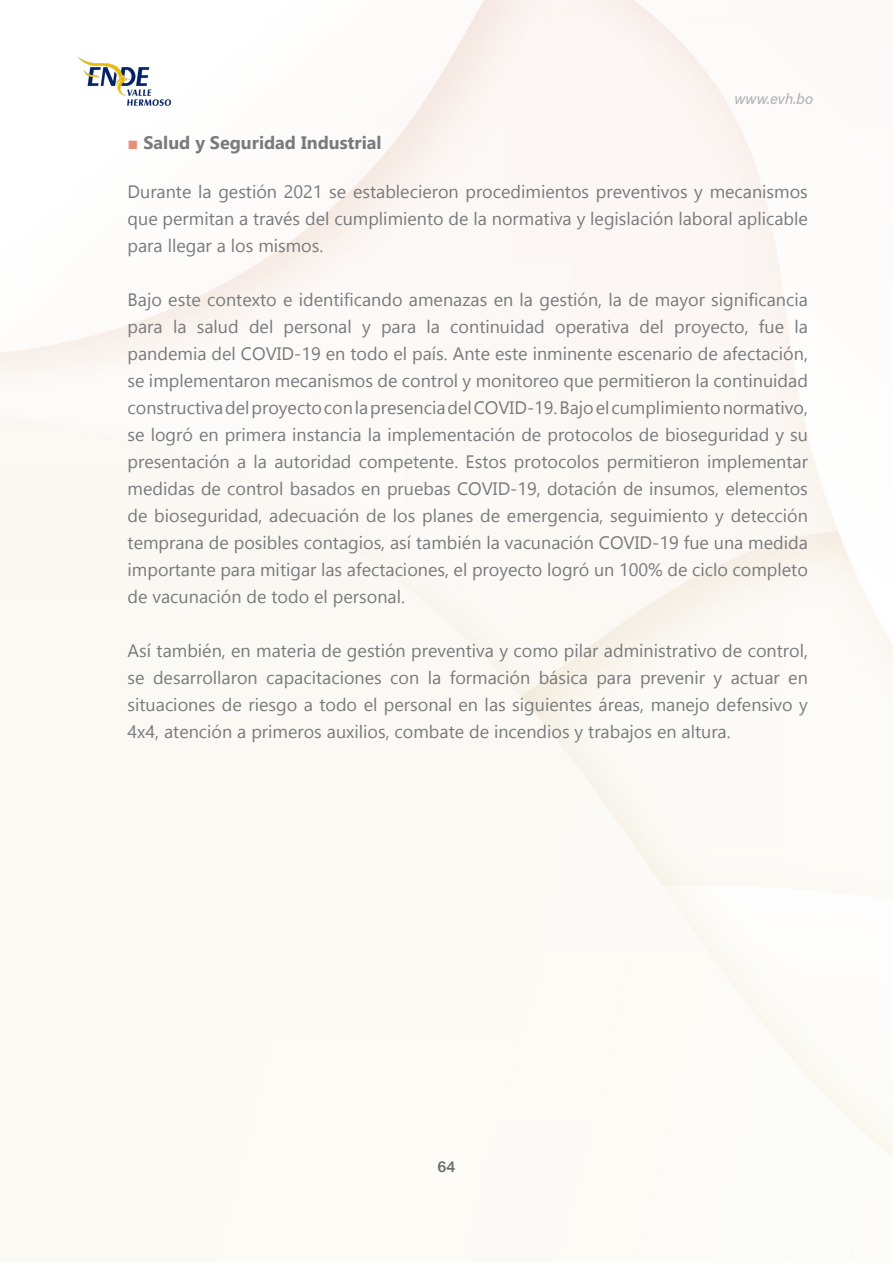
<style>
.page{position:relative;width:893px;height:1263px;background:#fff}
.page>*{position:absolute;margin:0;border:0;box-sizing:border-box;transform-origin:0 0}
.t1{font:18px/27px "Gadugi";color:#787a7d;text-align:justify}
.t2{font:700 18px "Gadugi";color:#787a7d}
.t3{font:15px "Acumin Variable Concept";letter-spacing:.005em;color:#b2b3b7}
.t4{font:15px "Arial Rounded MT Bold";color:#6c6d70}
.s1{font-family:"Arial";color:#e59177}
</style>
<div class="page">
<img style="left:79px;top:57px;width:93px;height:49px">
<p class="t3" style="left:734px;top:88px;width:80px">www.evh.bo</p>
<p class="t2" style="left:128px;top:132px;width:256px"><span class="s1">■</span> Salud y Seguridad Industrial</p>
<p class="t1" style="left:128px;top:178px;width:682px">Durante la gestión 2021 se establecieron procedimientos preventivos y mecanismos que permitan a través del cumplimiento de la normativa y legislación laboral aplicable para llegar a los mismos.</p>
<p class="t1" style="left:128px;top:286px;width:682px">Bajo este contexto e identificando amenazas en la gestión, la de mayor significancia para la salud del personal y para la continuidad operativa del proyecto, fue la pandemia del COVID-19 en todo el país. Ante este inminente escenario de afectación, se implementaron mecanismos de control y monitoreo que permitieron la continuidad constructiva del proyecto con la presencia del COVID-19. Bajo el cumplimiento normativo, se logró en primera instancia la implementación de protocolos de bioseguridad y su presentación a la autoridad competente. Estos protocolos permitieron implementar medidas de control basados en pruebas COVID-19, dotación de insumos, elementos de bioseguridad, adecuación de los planes de emergencia, seguimiento y detección temprana de posibles contagios, así también la vacunación COVID-19 fue una medida importante para mitigar las afectaciones, el proyecto logró un 100% de ciclo completo de vacunación de todo el personal.</p>
<p class="t1" style="left:128px;top:637px;width:682px">Así también, en materia de gestión preventiva y como pilar administrativo de control, se desarrollaron capacitaciones con la formación básica para prevenir y actuar en situaciones de riesgo a todo el personal en las siguientes áreas, manejo defensivo y 4x4, atención a primeros auxilios, combate de incendios y trabajos en altura.</p>
<p class="t4" style="left:438px;top:1157px;width:19px">64</p>
</div>
